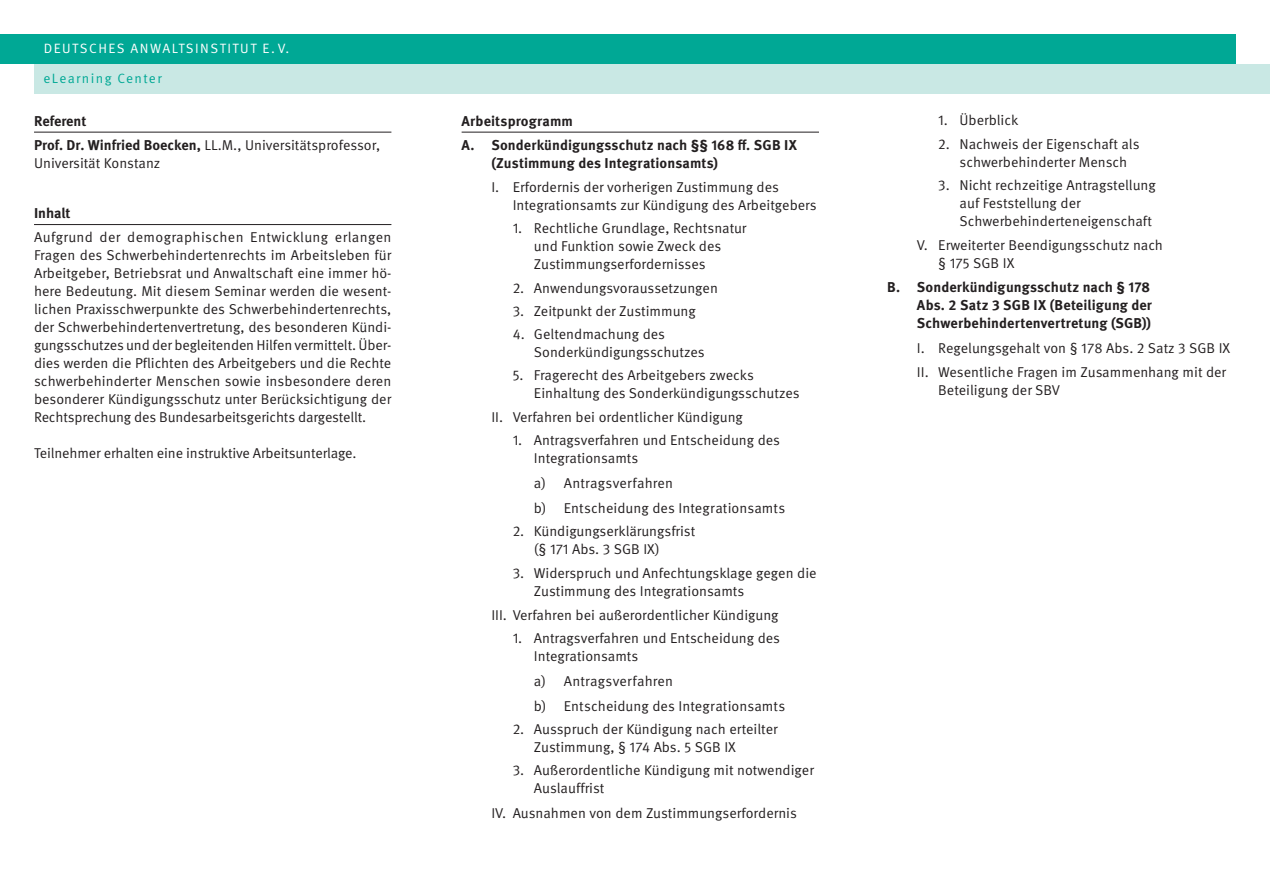
<style>
.page{position:relative;width:1270px;height:893px;background:#fff}
.page>*{position:absolute;margin:0;border:0;box-sizing:border-box;transform-origin:0 0}
.t1{font:14.25px/18px "Meta OT Norm";color:#231f20}
.t2{font:700 14.25px/18px "Meta OT";letter-spacing:.005em;color:#231f20}
.t3{font:13.5px "Meta OT Norm";letter-spacing:.11em;color:#fff}
.t4{font:13.5px "Meta OT Norm";letter-spacing:.1em;color:#00a895}
.s1{font-family:"Meta OT";font-weight:700}
</style>
<div class="page">
<div style="left:34px;top:64px;width:1235px;height:30px;background:#c9e8e4"></div>
<div style="left:0;top:34px;width:1235px;height:30px;background:#00a895"></div>
<hr style="left:461px;top:132px;width:358px;height:1px;background:#231f20">
<hr style="left:34px;top:132px;width:357px;height:1px;background:#231f20">
<hr style="left:34px;top:224px;width:357px;height:1px;background:#231f20">
<p class="t3" style="left:44px;top:40px;width:247px">DEUTSCHES ANWALTSINSTITUT E.V.</p>
<p class="t4" style="left:44px;top:70px;width:120px">eLearning Center</p>
<p class="t2" style="left:34px;top:112px;width:54px">Referent</p>
<p class="t1" style="left:34px;top:136px;width:348px"><span class="s1">Prof. Dr. Winfried Boecken,</span> LL.M., Universitätsprofessor,<br>Universität Konstanz</p>
<p class="t2" style="left:34px;top:204px;width:38px">Inhalt</p>
<p class="t1" style="left:34px;top:229px;width:359px;text-align:justify">Aufgrund der demographischen Entwicklung erlangen Fragen des Schwerbehindertenrechts im Arbeitsleben für Arbeitgeber, Betriebsrat und Anwaltschaft eine immer hö&shy;here Bedeutung. Mit diesem Seminar werden die wesent&shy;lichen Praxisschwerpunkte des Schwerbehindertenrechts, der Schwerbehindertenvertretung, des besonderen Kündi&shy;gungsschutzes und der begleitenden Hilfen vermittelt. Über&shy;dies werden die Pflichten des Arbeitgebers und die Rechte schwerbehinderter Menschen sowie insbesondere deren besonderer Kündigungsschutz unter Berücksichtigung der Rechtsprechung des Bundesarbeitsgerichts dargestellt.</p>
<p class="t1" style="left:34px;top:445px;width:324px">Teilnehmer erhalten eine instruktive Arbeitsunterlage.</p>
<p class="t2" style="left:461px;top:109px;width:337px;line-height:24.5px">Arbeitsprogramm<br>A. Sonderkündigungsschutz nach §§ 168 ff. SGB IX</p>
<p class="t2" style="left:491px;top:154px;width:228px">(Zustimmung des Integrationsamts)</p>
<p class="t1" style="left:512px;top:179px;width:305px;text-indent:-21px">I. Erfordernis der vorherigen Zustimmung des<br>Integrationsamts zur Kündigung des Arbeitgebers</p>
<p class="t1" style="left:534px;top:220px;width:214px;text-indent:-21px">1. Rechtliche Grundlage, Rechtsnatur und Funktion sowie Zweck des<br>Zustimmungserfordernisses</p>
<p class="t1" style="left:512px;top:279px;width:207px">2. Anwendungsvoraussetzungen</p>
<p class="t1" style="left:512px;top:302px;width:185px">3. Zeitpunkt der Zustimmung</p>
<p class="t1" style="left:534px;top:325px;width:172px;text-indent:-21px">4. Geltendmachung des<br>Sonderkündigungsschutzes</p>
<p class="t1" style="left:534px;top:366px;width:267px;text-indent:-21px">5. Fragerecht des Arbeitgebers zwecks<br>Einhaltung des Sonderkündigungsschutzes</p>
<p class="t1" style="left:491px;top:408px;width:253px">II. Verfahren bei ordentlicher Kündigung</p>
<p class="t1" style="left:534px;top:432px;width:247px;text-indent:-21px">1. Antragsverfahren und Entscheidung des<br>Integrationsamts</p>
<p class="t1" style="left:534px;top:471px;width:253px;line-height:25px">a) Antragsverfahren<br>b) Entscheidung des Integrationsamts</p>
<p class="t1" style="left:534px;top:523px;width:163px;text-indent:-21px">2. Kündigungserklärungsfrist (§ 171 Abs. 3 SGB IX)</p>
<p class="t1" style="left:534px;top:564px;width:284px;text-indent:-21px">3. Widerspruch und Anfechtungsklage gegen die<br>Zustimmung des Integrationsamts</p>
<p class="t1" style="left:491px;top:606px;width:289px">III. Verfahren bei außerordentlicher Kündigung</p>
<p class="t1" style="left:534px;top:629px;width:247px;text-indent:-21px">1. Antragsverfahren und Entscheidung des<br>Integrationsamts</p>
<p class="t1" style="left:534px;top:669px;width:253px;line-height:25px">a) Antragsverfahren<br>b) Entscheidung des Integrationsamts</p>
<p class="t1" style="left:534px;top:720px;width:245px;text-indent:-21px">2. Ausspruch der Kündigung nach erteilter<br>Zustimmung, § 174 Abs. 5 SGB IX</p>
<p class="t1" style="left:534px;top:761px;width:281px;text-indent:-21px">3. Außerordentliche Kündigung mit notwendiger<br>Auslauffrist</p>
<p class="t1" style="left:491px;top:804px;width:307px">IV. Ausnahmen von dem Zustimmungserfordernis</p>
<p class="t1" style="left:938px;top:112px;width:82px">1. Überblick</p>
<p class="t1" style="left:959px;top:135px;width:181px;text-indent:-21px">2. Nachweis der Eigenschaft als schwerbehinderter Mensch</p>
<p class="t1" style="left:959px;top:176px;width:198px;text-indent:-21px">3. Nicht rechzeitige Antragstellung auf Feststellung der<br>Schwerbehinderteneigenschaft</p>
<p class="t1" style="left:938px;top:236px;width:226px;text-indent:-21px">V. Erweiterter Beendigungsschutz nach § 175 SGB IX</p>
<p class="t2" style="left:916px;top:279px;width:236px;text-indent:-30px">B. Sonderkündigungsschutz nach § 178<br>Abs. 2 Satz 3 SGB IX (Beteiligung der<br>Schwerbehindertenvertretung (SGB))</p>
<p class="t1" style="left:916px;top:336px;width:315px;line-height:24.5px">I. Regelungsgehalt von § 178 Abs. 2 Satz 3 SGB IX<br>II. Wesentliche Fragen im Zusammenhang mit der</p>
<p class="t1" style="left:938px;top:381px;width:123px">Beteiligung der SBV</p>
</div>
